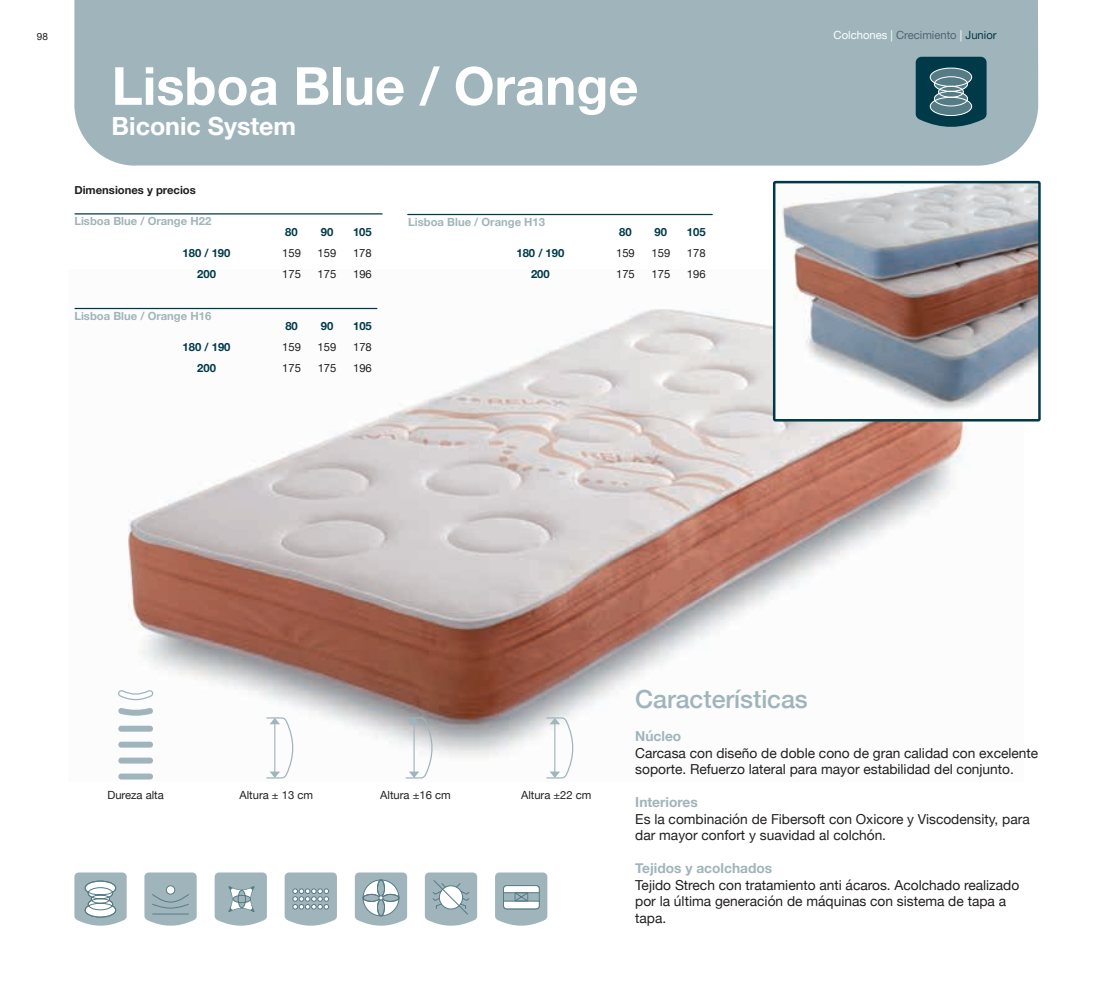
<style>
.page{position:relative;width:1102px;height:986px;background:#fff}
.page>*{position:absolute;margin:0;border:0;box-sizing:border-box;transform-origin:0 0}
.t1{font:700 52.5px "Helvetica Neue";color:#fff}
.t2{font:500 25px "Helvetica Neue";letter-spacing:-.005em;color:#a0b5bb}
.t3{font:700 25px "Helvetica Neue";color:#fff}
.t4{font:13.75px/16.5px "Helvetica Neue";color:#231f20}
.t5{font:700 13.75px "Helvetica Neue";color:#a0b5bb}
.t6{font:11.25px "Helvetica Neue";color:#231f20}
.t7{font:700 11.25px "Helvetica Neue";color:#a0b5bb}
.t8{font:700 11.25px "Helvetica Neue";color:#003a49}
.t9{font:11.25px "Helvetica Neue";color:#fff}
.t10{font:700 11.25px "Helvetica Neue";color:#231f20}
.t11{font:10px "Helvetica Neue";color:#231f20}
.s1{color:#4f6673}
.s2{color:#063846}
</style>
<div class="page">
<div style="left:74px;top:0;width:964px;height:165px;background:#a0b5bb"></div>
<img style="left:74px;top:269px;width:950px;height:511px">
<img style="left:776px;top:184px;width:262px;height:234px">
<div style="left:773px;top:181px;width:268px;height:240px;border:2px solid #003a49"></div>
<svg style="left:916px;top:57px;width:71px;height:72px;background:#35636e"></svg>
<svg style="left:265px;top:715px;width:30px;height:64px"></svg>
<svg style="left:404px;top:715px;width:30px;height:64px"></svg>
<svg style="left:545px;top:715px;width:30px;height:64px"></svg>
<svg style="left:118px;top:725px;width:35px;height:6px"></svg>
<svg style="left:118px;top:741px;width:35px;height:6px"></svg>
<svg style="left:118px;top:757px;width:35px;height:6px"></svg>
<svg style="left:116px;top:688px;width:37px;height:12px"></svg>
<svg style="left:118px;top:707px;width:35px;height:9px"></svg>
<svg style="left:118px;top:773px;width:35px;height:6px"></svg>
<hr style="left:75px;top:213px;width:307px;height:1px;background:#003a49">
<hr style="left:75px;top:308px;width:302px;height:1px;background:#003a49">
<hr style="left:408px;top:214px;width:304px;height:1px;background:#003a49">
<svg style="left:74px;top:872px;width:53px;height:54px"></svg>
<svg style="left:144px;top:872px;width:53px;height:54px;background:#a4b8bd"></svg>
<div style="left:166px;top:885px;width:9px;height:8px;background:#fff;border-radius:50%"></div>
<div style="left:166px;top:885px;width:9px;height:9px;border:1px solid #557c85;border-radius:50%"></div>
<svg style="left:215px;top:872px;width:52px;height:54px;background:#a8bbc0"></svg>
<svg style="left:285px;top:872px;width:52px;height:54px;background:#a4b8be"></svg>
<svg style="left:355px;top:872px;width:52px;height:54px"></svg>
<svg style="left:425px;top:872px;width:52px;height:54px"></svg>
<svg style="left:495px;top:872px;width:52px;height:54px"></svg>
<p class="t11" style="left:37px;top:29px;width:13px">98</p>
<h1 class="t1" style="left:112px;top:45px;width:528px">Lisboa Blue / Orange</h1>
<h2 class="t3" style="left:112px;top:106px;width:186px">Biconic System</h2>
<p class="t10" style="left:74px;top:181px;width:123px">Dimensiones y precios</p>
<p class="t7" style="left:74px;top:212px;width:138px">Lisboa Blue / Orange H22</p>
<p class="t8" style="left:285px;top:223px;width:14px">80</p>
<p class="t8" style="left:321px;top:223px;width:14px">90</p>
<p class="t8" style="left:353px;top:223px;width:20px">105</p>
<p class="t8" style="left:183px;top:244px;width:49px">180 / 190</p>
<p class="t6" style="left:282px;top:244px;width:20px">159</p>
<p class="t6" style="left:318px;top:244px;width:20px">159</p>
<p class="t6" style="left:353px;top:244px;width:20px">178</p>
<p class="t8" style="left:197px;top:265px;width:20px">200</p>
<p class="t6" style="left:282px;top:265px;width:20px">175</p>
<p class="t6" style="left:318px;top:265px;width:20px">175</p>
<p class="t6" style="left:353px;top:265px;width:20px">196</p>
<p class="t7" style="left:74px;top:307px;width:138px">Lisboa Blue / Orange H16</p>
<p class="t8" style="left:285px;top:317px;width:14px">80</p>
<p class="t8" style="left:321px;top:317px;width:14px">90</p>
<p class="t8" style="left:353px;top:317px;width:20px">105</p>
<p class="t8" style="left:183px;top:338px;width:49px">180 / 190</p>
<p class="t6" style="left:282px;top:339px;width:20px">159</p>
<p class="t6" style="left:318px;top:339px;width:20px">159</p>
<p class="t6" style="left:353px;top:339px;width:20px">178</p>
<p class="t8" style="left:197px;top:359px;width:20px">200</p>
<p class="t6" style="left:282px;top:360px;width:20px">175</p>
<p class="t6" style="left:318px;top:360px;width:20px">175</p>
<p class="t6" style="left:353px;top:360px;width:20px">196</p>
<p class="t7" style="left:408px;top:213px;width:138px">Lisboa Blue / Orange H13</p>
<p class="t8" style="left:619px;top:223px;width:14px">80</p>
<p class="t8" style="left:655px;top:223px;width:14px">90</p>
<p class="t8" style="left:687px;top:223px;width:20px">105</p>
<p class="t8" style="left:516px;top:244px;width:49px">180 / 190</p>
<p class="t6" style="left:616px;top:245px;width:20px">159</p>
<p class="t6" style="left:652px;top:245px;width:20px">159</p>
<p class="t6" style="left:687px;top:245px;width:20px">178</p>
<p class="t8" style="left:531px;top:265px;width:20px">200</p>
<p class="t6" style="left:616px;top:266px;width:20px">175</p>
<p class="t6" style="left:652px;top:266px;width:20px">175</p>
<p class="t6" style="left:687px;top:266px;width:20px">196</p>
<p class="t9" style="left:834px;top:27px;width:164px">Colchones | <span class="s1">Crecimiento</span> | <span class="s2">Junior</span></p>
<p class="t6" style="left:107px;top:786px;width:58px">Dureza alta</p>
<p class="t6" style="left:239px;top:786px;width:75px">Altura ± 13 cm</p>
<p class="t6" style="left:380px;top:786px;width:72px">Altura ±16 cm</p>
<p class="t6" style="left:521px;top:786px;width:72px">Altura ±22 cm</p>
<h2 class="t2" style="left:635px;top:679px;width:174px">Características</h2>
<p class="t5" style="left:635px;top:725px;width:48px">Núcleo</p>
<p class="t4" style="left:635px;top:745px;width:404px">Carcasa con diseño de doble cono de gran calidad con excelente soporte. Refuerzo lateral para mayor estabilidad del conjunto.</p>
<p class="t5" style="left:635px;top:791px;width:64px">Interiores</p>
<p class="t4" style="left:635px;top:811px;width:396px">Es la combinación de Fibersoft con Oxicore y Viscodensity, para dar mayor confort y suavidad al colchón.</p>
<p class="t5" style="left:635px;top:857px;width:138px">Tejidos y acolchados</p>
<p class="t4" style="left:635px;top:877px;width:386px">Tejido Strech con tratamiento anti ácaros. Acolchado realizado por la última generación de máquinas con sistema de tapa a tapa.</p>
</div>
